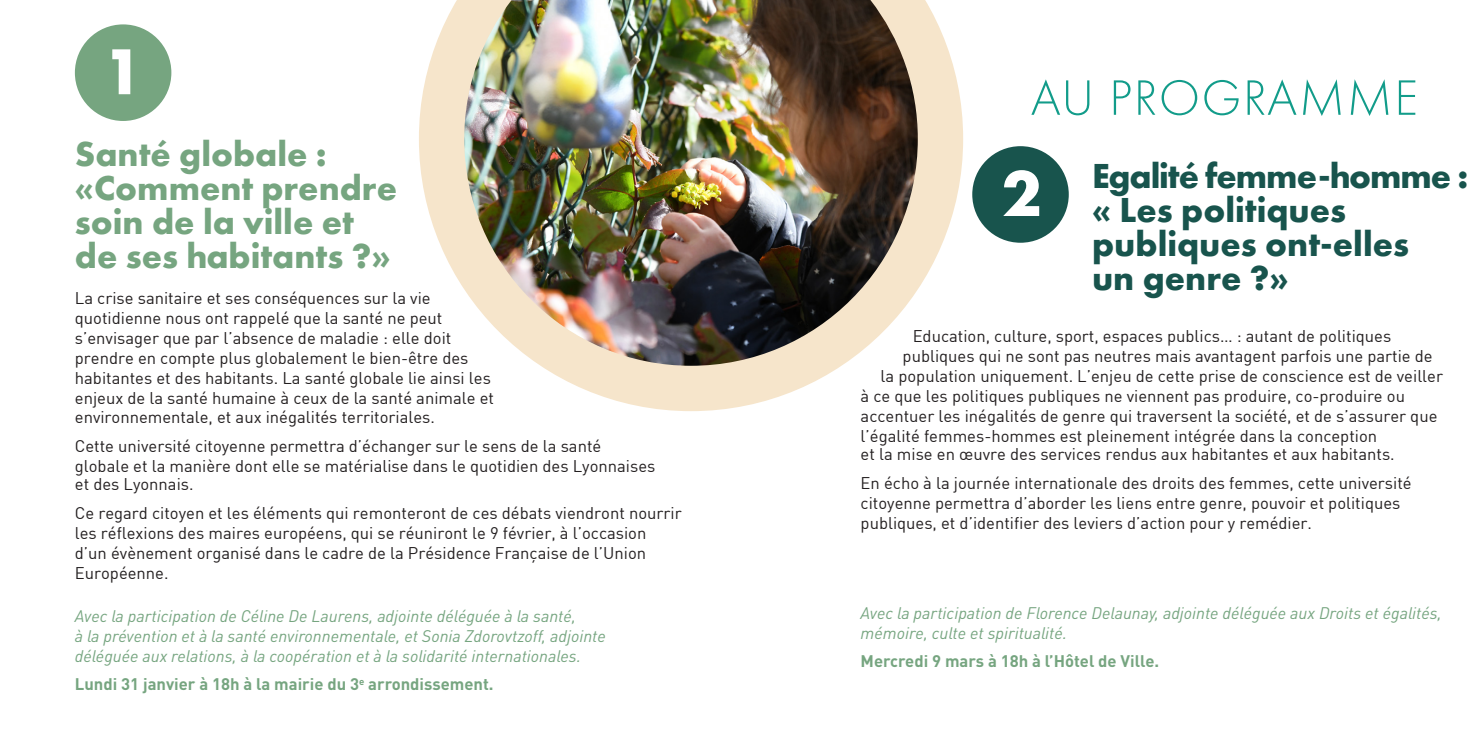
<style>
.page{position:relative;width:1475px;height:738px;background:#fff}
.page>*{position:absolute;margin:0;border:0;box-sizing:border-box;transform-origin:0 0}
.t1{font:700 67.2px "Futura PT";color:#fff}
.t2{font:300 51.6px "Futura PT";letter-spacing:.03em;color:#129c8a}
.t3{font:700 36px/34px "Futura PT";color:#76a580}
.t4{font:700 36px "Futura PT";color:#18544d}
.t5{font:700 36px "Futura PT";letter-spacing:-.03em;color:#18544d}
.courant{font:16.6px/20px "DIN";color:#231f20}
.courant-2{font:italic 16.6px/20px "DIN Pro";color:#76a580}
.courant-3{font:700 16.6px "DIN Pro";color:#76a580}
</style>
<div class="page">
<svg style="left:419px;top:0;width:544px;height:411px"></svg>
<img style="left:464px;top:0;width:453px;height:365px">
<div style="left:75px;top:24px;width:96px;height:97px;background:#76a580;border-radius:50%"></div>
<div style="left:972px;top:146px;width:96px;height:96px;background:#18544d;border-radius:50%"></div>
<p class="t1" style="left:103px;top:28px;width:42px">1</p>
<p class="t3" style="left:75px;top:136px;width:324px">Santé globale : «Comment prendre soin de la ville et de ses habitants ?»</p>
<p class="courant" style="left:75px;top:287px;width:420px">La crise sanitaire et ses conséquences sur la vie quotidienne nous ont rappelé que la santé ne peut s’envisager que par l’absence de maladie : elle doit prendre en compte plus globalement le bien-être des habitantes et des habitants. La santé globale lie ainsi les enjeux de la santé humaine à ceux de la santé animale et environnementale, et aux inégalités territoriales.</p>
<p class="courant" style="left:75px;top:435px;width:582px">Cette université citoyenne permettra d’échanger sur le sens de la santé globale et la manière dont elle se matérialise dans le quotidien des Lyonnaises</p>
<p class="courant" style="left:75px;top:473px;width:120px">et des Lyonnais.</p>
<p class="courant" style="left:75px;top:502px;width:608px">Ce regard citoyen et les éléments qui remonteront de ces débats viendront nourrir les réflexions des maires européens, qui se réuniront le 9 février, à l’occasion d’un évènement organisé dans le cadre de la Présidence Française de l’Union Européenne.</p>
<p class="courant-2" style="left:75px;top:603px;width:502px">Avec la participation de Céline De Laurens, adjointe déléguée à la santé,</p>
<p class="courant-2" style="left:75px;top:624px;width:532px">à la prévention et à la santé environnementale, et Sonia Zdorovtzoff, adjointe déléguée aux relations, à la coopération et à la solidarité internationales.</p>
<p class="courant-3" style="left:75px;top:670px;width:420px">Lundi 31 janvier à 18h à la mairie du 3<sup>e</sup> arrondissement.</p>
<p class="t2" style="left:1030px;top:68px;width:389px">AU PROGRAMME</p>
<p class="t1" style="left:1001px;top:150px;width:42px">2</p>
<p class="t5" style="left:1091px;top:152px;width:378px">Egalité femme-homme :</p>
<p class="t4" style="left:1091px;top:186px;width:255px">« Les politiques</p>
<p class="t4" style="left:1091px;top:220px;width:318px">publiques ont-elles</p>
<p class="t4" style="left:1091px;top:254px;width:198px">un genre ?»</p>
<p class="courant" style="left:912px;top:325px;width:480px">Education, culture, sport, espaces publics… : autant de politiques</p>
<p class="courant" style="left:902px;top:345px;width:531px">publiques qui ne sont pas neutres mais avantagent parfois une partie de</p>
<p class="courant" style="left:880px;top:365px;width:563px">la population uniquement. L’enjeu de cette prise de conscience est de veiller</p>
<p class="courant" style="left:860px;top:385px;width:546px">à ce que les politiques publiques ne viennent pas produire, co-produire ou</p>
<p class="courant" style="left:860px;top:405px;width:578px">accentuer les inégalités de genre qui traversent la société, et de s’assurer que</p>
<p class="courant" style="left:860px;top:425px;width:518px">l’égalité femmes-hommes est pleinement intégrée dans la conception</p>
<p class="courant" style="left:860px;top:443px;width:535px">et la mise en œuvre des services rendus aux habitantes et aux habitants.</p>
<p class="courant" style="left:860px;top:472px;width:552px">En écho à la journée internationale des droits des femmes, cette université citoyenne permettra d’aborder les liens entre genre, pouvoir et politiques publiques, et d’identifier des leviers d’action pour y remédier.</p>
<p class="courant-2" style="left:860px;top:600px;width:582px">Avec la participation de Florence Delaunay, adjointe déléguée aux Droits et égalités, mémoire, culte et spiritualité.</p>
<p class="courant-3" style="left:860px;top:646px;width:300px">Mercredi 9 mars à 18h à l’Hôtel de Ville.</p>
</div>
